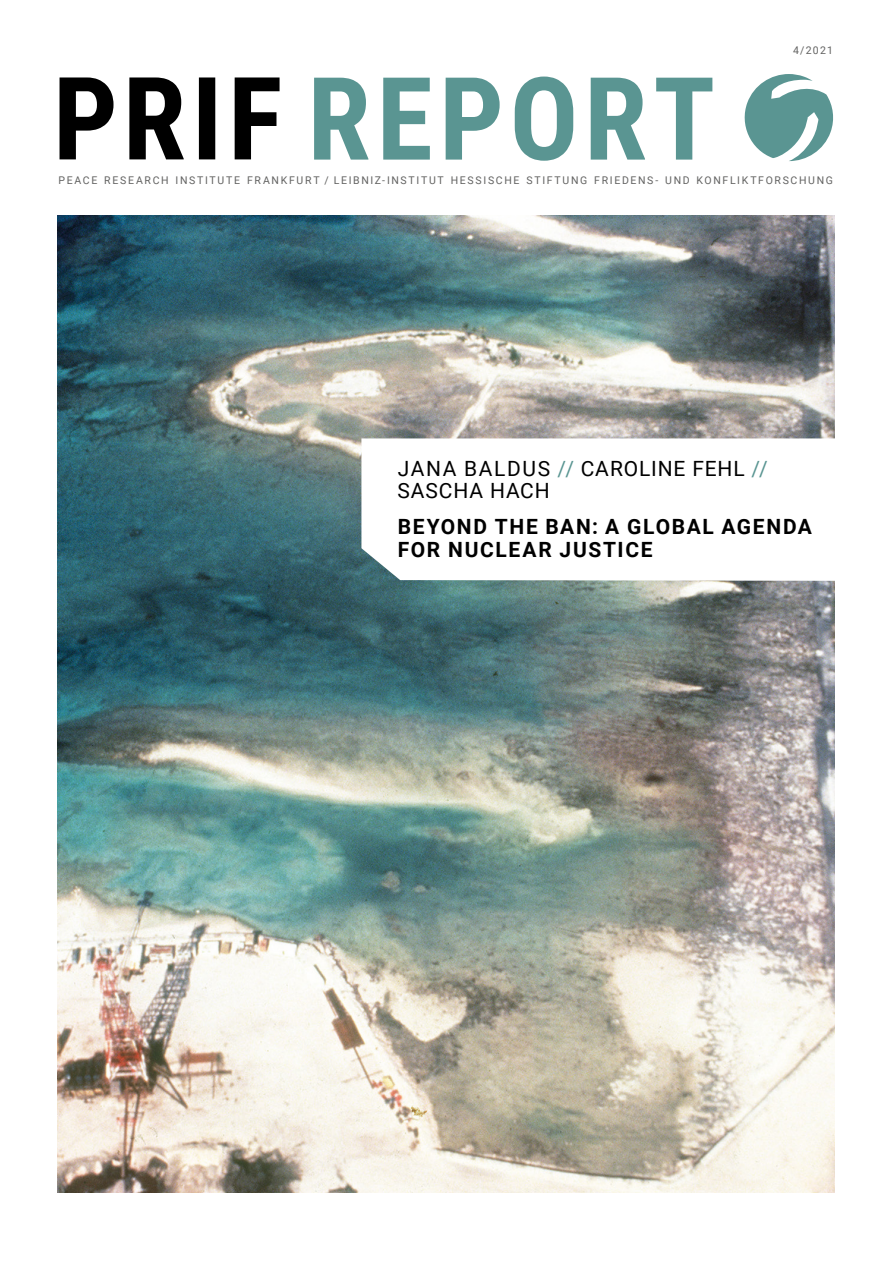
<style>
.page{position:relative;width:893px;height:1263px;background:#fff}
.page>*{position:absolute;margin:0;border:0;box-sizing:border-box;transform-origin:0 0}
.t1{font:700 21px/22.5px "Roboto";letter-spacing:.08em;color:#000}
.t2{font:21px/22.5px "Roboto";letter-spacing:.045em;color:#000}
.t3{font:10.65px "Roboto";letter-spacing:.16em;color:#626261}
.s1{color:#5a9592}
</style>
<div class="page">
<img style="left:57px;top:215px;width:777px;height:977px">
<svg style="left:361px;top:438px;width:474px;height:143px"></svg>
<svg style="left:744px;top:74px;width:90px;height:87px"></svg>
<svg style="left:314px;top:77px;width:398px;height:84px"></svg>
<svg style="left:60px;top:77px;width:220px;height:82px"></svg>
<p class="t3" style="left:793px;top:43px;width:42px">4/2021</p>
<p class="t3" style="left:58px;top:173px;width:776px">PEACE RESEARCH INSTITUTE FRANKFURT / LEIBNIZ-INSTITUT HESSISCHE STIFTUNG FRIEDENS- UND KONFLIKTFORSCHUNG</p>
<h1 class="t2" style="left:397px;top:456px;width:372px">JANA BALDUS <span class="s1">//</span> CAROLINE FEHL <span class="s1">//<br></span>SASCHA HACH</h1>
<h1 class="t1" style="left:398px;top:515px;width:416px">BEYOND THE BAN: A GLOBAL AGENDA<br>FOR NUCLEAR JUSTICE</h1>
</div>
